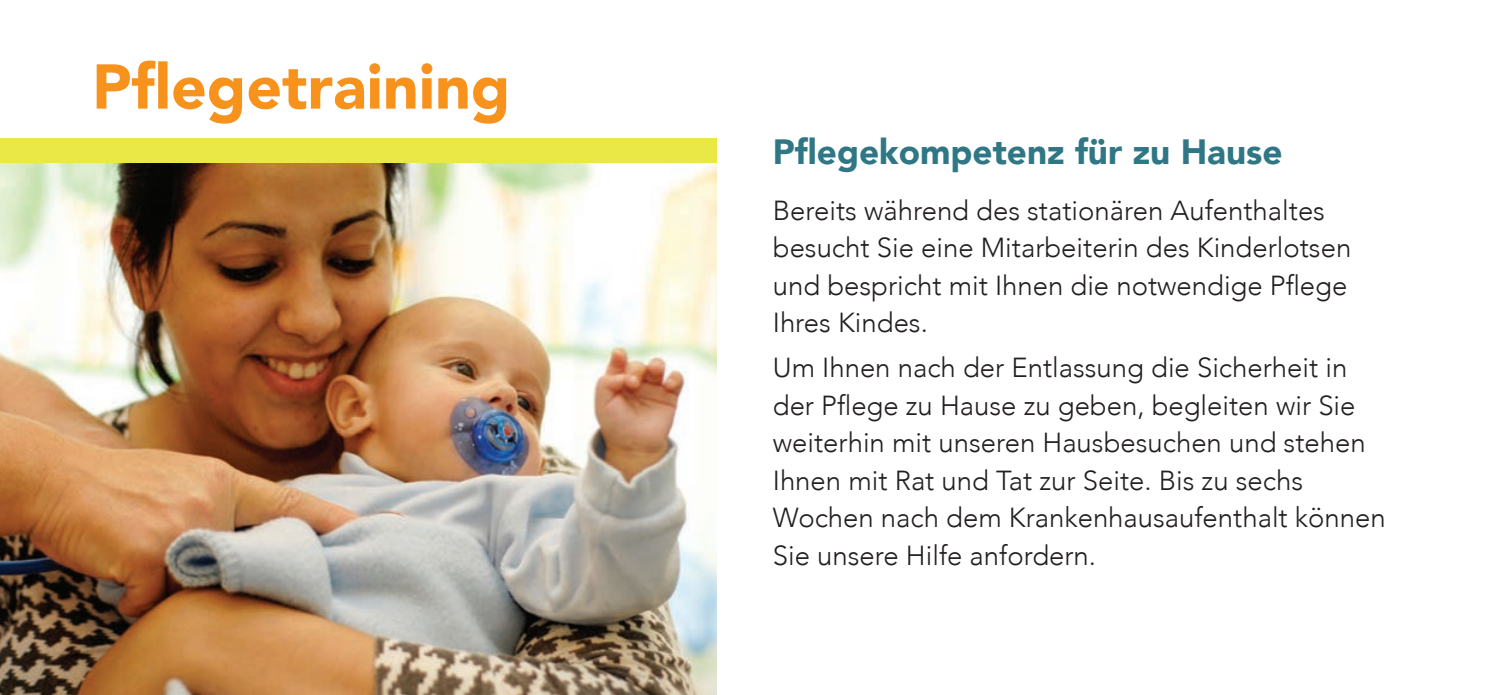
<style>
.page{position:relative;width:1489px;height:695px;background:#fff}
.page>*{position:absolute;margin:0;border:0;box-sizing:border-box;transform-origin:0 0}
.t1{font:900 62.5px "Avenir";color:#f7931d}
.t2{font:900 35px "Avenir";color:#2f7784}
.t3{font:300 27.5px/37.5px "Avenir";color:#231f20}
</style>
<div class="page">
<img style="left:0;top:163px;width:716px;height:531px">
<div style="left:0;top:138px;width:716px;height:25px;background:#eae846"></div>
<h1 class="t1" style="left:92px;top:33px;width:419px">Pflegetraining</h1>
<p class="t2" style="left:772px;top:122px;width:511px">Pflegekompetenz für zu Hause</p>
<p class="t3" style="left:772px;top:191px;width:580px">Bereits während des stationären Aufenthaltes besucht Sie eine Mitarbeiterin des Kinderlotsen und bespricht mit Ihnen die notwendige Pflege Ihres Kindes.</p>
<p class="t3" style="left:772px;top:349px;width:614px">Um Ihnen nach der Entlassung die Sicherheit in der Pflege zu Hause zu geben, begleiten wir Sie weiterhin mit unseren Hausbesuchen und stehen Ihnen mit Rat und Tat zur Seite. Bis zu sechs Wochen nach dem Krankenhausaufenthalt können Sie unsere Hilfe anfordern.</p>
</div>
